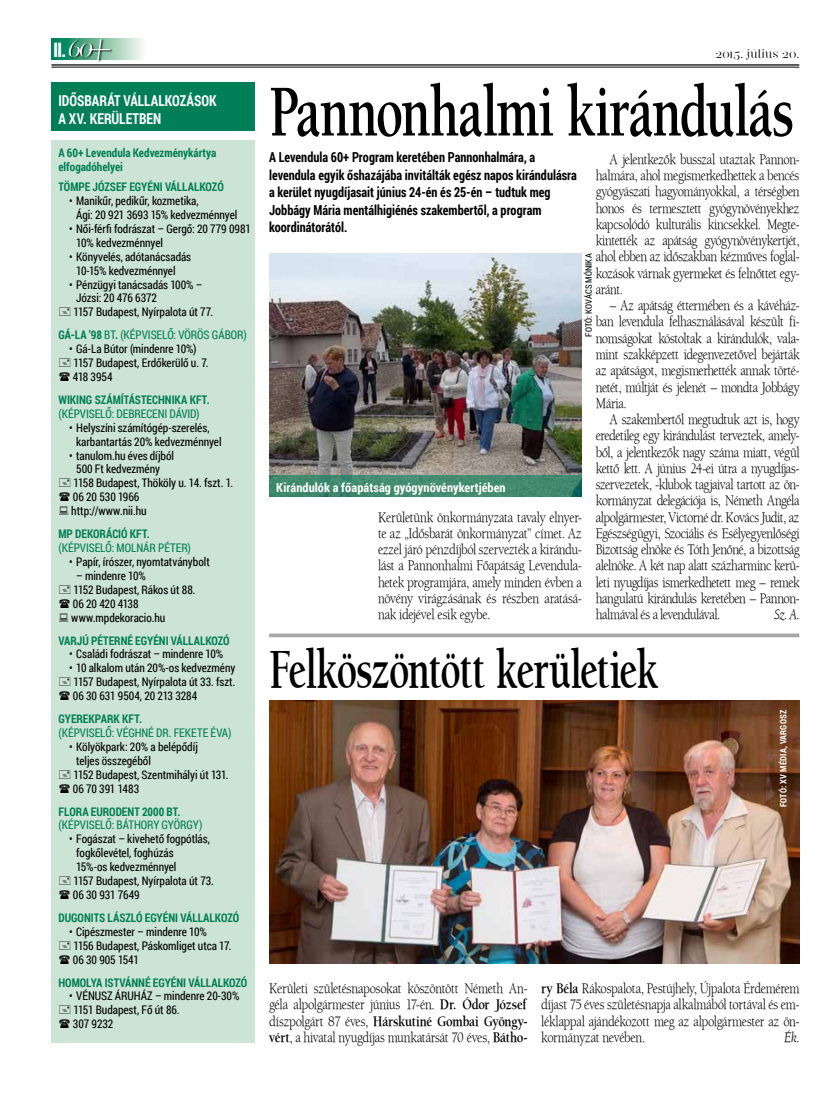
<style>
.page{position:relative;width:833px;height:1099px;background:#fff}
.page>*{position:absolute;margin:0;border:0;box-sizing:border-box;transform-origin:0 0}
.t1{font:75px "Berkeley PFL";color:#000;scale:.7 1}
.t2{font:56.25px "Berkeley PFL";letter-spacing:-.01em;color:#000;scale:.7 1}
.t3{font:700 20px "Roboto Condensed";color:#fff}
.t4{font:15px/16.2px "Berkeley Bk PFL";color:#000;text-align:justify;scale:.85 1}
.t5{font:15px "Berkeley PFL";letter-spacing:.005em;color:#000;scale:.85 1}
.t6{font:700 15px/17.5px "Roboto Condensed";color:#fff;scale:.9 1}
.t7{font:italic 15px "Berkeley Bk PFL";color:#000;scale:.85 1}
.t8{font:700 13.75px/17.5px "Roboto Condensed";color:#000;scale:.9 1}
.t9{font:700 12.5px "Roboto Condensed";letter-spacing:.005em;color:#fff}
.t10{font:12.5px "Narziss Drops";letter-spacing:.04em;color:#000}
.t11{font:11.88px/13.9px "Roboto Condensed";letter-spacing:-.005em;color:#000;scale:.95 1}
.t12{font:700 11.88px/13.9px "Roboto Condensed";color:#007e56;scale:.95 1}
.t13{font:11.88px "Roboto Condensed";letter-spacing:-.005em;color:#007e56;scale:.95 1}
.t14{font:700 8.75px "Roboto Condensed";letter-spacing:.02em;color:#fff}
.t15{font:8.75px "Roboto Condensed";letter-spacing:.015em;color:#000}
.s1{font-weight:700}
.s2{font-family:"Berkeley PFL"}
.s3{font-family:"Berkeley Bk PFL"}
</style>
<div class="page">
<svg style="left:51px;top:39px;width:92px;height:21px"></svg>
<hr style="left:51px;top:64px;width:748px;height:2px;background:#000">
<hr style="left:51px;top:67px;width:748px;height:1px;background:#000">
<div style="left:69px;top:39px;width:44px;height:24px;background:#000;opacity:.75"></div>
<svg style="left:68px;top:39px;width:43px;height:21px"></svg>
<div style="left:51px;top:140px;width:204px;height:902px;background:#cce4d6"></div>
<div style="left:51px;top:83px;width:204px;height:48px;background:#007e56"></div>
<svg style="left:269px;top:633px;width:530px;height:4px;background:#b2b2b2"></svg>
<img style="left:269px;top:700px;width:530px;height:263px">
<img style="left:269px;top:253px;width:312px;height:222px">
<div style="left:269px;top:475px;width:312px;height:22px;background:#428a70"></div>
<h3 class="t3" style="left:53px;top:36px;width:15px">II.</h3>
<p class="t10" style="left:715px;top:47px;width:85px">2015. július 20.</p>
<p class="t6" style="left:58px;top:91px;width:177px">Idősbarát Vállalkozások a XV. kerületben</p>
<h1 class="t1" style="left:269px;top:67px;width:751px">Pannonhalmi kirándulás</h1>
<p class="t8" style="left:269px;top:148px;width:343px">A Levendula 60+ Program keretében Pannonhalmára, a levendula egyik őshazájába invitálták egész napos kirándulásra a kerület nyugdíjasait június 24-én és 25-én – tudtuk meg Jobbágy Mária mentálhigiénés szakembertől, a program koordinátorától.</p>
<p class="t12" style="left:58px;top:145px;width:168px">A 60+ Levendula Kedvezménykártya elfogadóhelyei</p>
<p class="t12" style="left:58px;top:179px;width:175px">Tömpe József egyéni vállalkozó</p>
<p class="t11" style="left:76px;top:193px;width:171px;text-indent:-7px">• Manikűr, pedikűr, kozmetika,<br>Ági: 20 921 3693 15% kedvezménnyel</p>
<p class="t11" style="left:76px;top:221px;width:185px;text-indent:-7px">• Női-férfi fodrászat – Gergő: 20 779 0981<br>10% kedvezménnyel</p>
<p class="t11" style="left:76px;top:249px;width:123px;text-indent:-7px">• Könyvelés, adótanácsadás<br>10‑15% kedvezménnyel</p>
<p class="t11" style="left:73px;top:277px;width:148px;text-indent:-4px">• Pénzügyi tanácsadás 100% –<br>Józsi: 20 476 6372<br>1157 Budapest, Nyírpalota út 77.</p>
<p class="t13" style="left:58px;top:327px;width:200px"><span class="s1">Gá-La ’98</span> BT<span class="s1">.</span> (képviselő: Vörös Gábor)</p>
<p class="t11" style="left:73px;top:341px;width:144px;text-indent:-4px">• Gá-La Bútor (mindenre 10%)<br>1157 Budapest, Erdőkerülő u. 7.<br>418 3954</p>
<p class="t12" style="left:58px;top:392px;width:16px">WIKING</p>
<p class="t12" style="left:95px;top:392px;width:123px">Számítástechnika Kft.</p>
<p class="t13" style="left:58px;top:405px;width:150px">(képviselő: Debreceni Dávid)</p>
<p class="t11" style="left:76px;top:420px;width:154px;text-indent:-7px">• Helyszíni számítógép-szerelés, karbantartás 20% kedvezménnyel</p>
<p class="t11" style="left:69px;top:448px;width:112px">• tanulom.hu éves díjból</p>
<p class="t11" style="left:76px;top:462px;width:90px">500 Ft kedvezmény</p>
<p class="t11" style="left:73px;top:476px;width:170px">1158 Budapest, Thököly u. 14. fszt. 1.</p>
<p class="t11" style="left:73px;top:490px;width:71px">06 20 530 1966</p>
<p class="t11" style="left:71px;top:503px;width:81px">http://www.nii.hu</p>
<p class="t12" style="left:58px;top:526px;width:98px">MP Dekoráció Kft.</p>
<p class="t13" style="left:58px;top:539px;width:141px">(képviselő: Molnár Péter)</p>
<p class="t11" style="left:69px;top:554px;width:150px">• Papír, írószer, nyomtatványbolt</p>
<p class="t11" style="left:71px;top:568px;width:132px;text-indent:5px">– mindenre 10%<br>1152 Budapest, Rákos út 88.<br>06 20 420 4138 www.mpdekoracio.hu</p>
<p class="t12" style="left:58px;top:633px;width:182px">Varj ú Péterné egyéni vállalkozó</p>
<p class="t11" style="left:69px;top:647px;width:164px">• Családi fodrászat – mindenre 10%</p>
<p class="t11" style="left:73px;top:660px;width:172px;text-align:justify;text-indent:-4px">• 10 alkalom után 20%-os kedvezmény 1157 Budapest, Nyírpalota út 33. fszt.<br>06 30 631 9504, 20 213 3284</p>
<p class="t12" style="left:58px;top:711px;width:89px">Gyerekpark Kft.</p>
<p class="t13" style="left:58px;top:724px;width:184px">(képviselő: Véghn é Dr. Fekete Éva)</p>
<p class="t11" style="left:73px;top:739px;width:165px;text-indent:-4px">• Kölyökpark: 20% a belépődíj<br>teljes összegéből<br>1152 Budapest, Szentmihályi út 131.<br>06 70 391 1483</p>
<p class="t12" style="left:58px;top:803px;width:130px">Flora Eurodent 2000 BT.</p>
<p class="t13" style="left:58px;top:817px;width:153px">(képviselő: Báthory György)</p>
<p class="t11" style="left:73px;top:831px;width:150px;text-indent:-4px">• Fogászat – kivehető fogpótlás, fogkőlevétel, foghúzás<br>15%‑os kedvezménnyel<br>1157 Budapest, Nyírpalota út 73.<br>06 30 931 7649</p>
<p class="t12" style="left:58px;top:910px;width:192px">Dugonits László egyéni vállalkozó</p>
<p class="t11" style="left:73px;top:924px;width:168px;text-indent:-4px">• Cipészmester – mindenre 10%<br>1156 Budapest, Páskomliget utca 17.<br>06 30 905 1541</p>
<p class="t12" style="left:58px;top:974px;width:200px">Homolya Istvánné egyéni vállalkozó</p>
<p class="t11" style="left:73px;top:988px;width:177px;text-indent:-4px">• VÉNUSZ ÁRUHÁZ – mindenre 20-30%<br>1151 Budapest, Fő út 86.<br>307 9232</p>
<p class="t4" style="left:596px;top:151px;width:241px;text-indent:14px">A jelentkezők busszal utaztak Pannon&shy;halmára, ahol megismerkedhettek a bencés gyógyászati hagyományokkal, a térségben honos és termesztett gyógynövényekhez kapcsolódó kulturális kincsekkel. Megte&shy;kintették az apátság gyógynövénykertjét, ahol ebben az időszakban kézműves foglal&shy;kozások várnak gyermeket és felnőttet egy&shy;aránt.</p>
<p class="t4" style="left:596px;top:298px;width:241px;text-indent:14px">– Az apátság éttermében és a kávéház&shy;ban levendula felhasználásával készült fi&shy;nomságokat kóstoltak a kirándulók, vala&shy;mint szakképzett idegenvezetővel bejárták az apátságot, megismerhették annak törté&shy;netét, múltját és jelenét – mondta Jobbágy Mária.</p>
<p class="t4" style="left:596px;top:411px;width:241px;text-indent:14px">A szakembertől megtudtuk azt is, hogy eredetileg egy kirándulást terveztek, amely&shy;ből, a jelentkezők nagy száma miatt, végül kettő lett. A június 24-ei útra a nyugdíjas&shy;szervezetek, -klubok tagjaival tartott az ön&shy;kormányzat delegációja is, Németh Angéla alpolgármester, Victorné dr. Kovács Judit, az Egészségügyi, Szociális és Esélyegyenlőségi Bizottság elnöke és Tóth Jenőné, a bizottság alelnöke. A két nap alatt százharminc kerü&shy;leti nyugdíjas ismerkedhetett meg – remek hangulatú kirándulás keretében – Pannon&shy;halmával és a levendulával.</p>
<p class="t15" style="left:582px;top:337px;width:85px;rotate:-90deg">Fotó: kovács mónika</p>
<p class="t9" style="left:276px;top:478px;width:231px">Kirándulók a főapátság gyógynövénykertjében</p>
<p class="t4" style="left:378px;top:509px;width:241px">Kerületünk önkormányzata tavaly elnyer&shy;te az „Idősbarát önkormányzat” címet. Az ezzel járó pénzdíjból szervezték a kirándu&shy;lást a Pannonhalmi Főapátság Levendula&shy;hetek programjára, amely minden évben a növény virágzásának és részben aratásá&shy;nak idejével esik egybe.</p>
<p class="t7" style="left:774px;top:605px;width:31px">Sz. A.</p>
<h2 class="t2" style="left:269px;top:635px;width:557px">Felköszöntött kerületiek</h2>
<p class="t14" style="left:777px;top:807px;width:99px;rotate:-90deg">Fotó: xv média, Vargosz</p>
<p class="t4" style="left:541px;top:980px;width:305px"><span class="s2">ry Béla</span> Rákospalota, Pestújhely, Újpalota Érdemérem díjast 75 éves születésnapja alkalmából tortával és em&shy;léklappal ajándékozott meg az alpolgármester az ön&shy;kormányzat nevében.</p>
<p class="t4" style="left:269px;top:980px;width:305px">Kerületi születésnaposokat köszöntött Németh An&shy;géla alpolgármester június 17-én. <span class="s2">Dr. Ódor József</span></p>
<p class="t5" style="left:269px;top:1011px;width:305px"><span class="s3">díszpolgárt 87 éves,</span> Hárskutiné Gombai Gyöngy-</p>
<p class="t4" style="left:269px;top:1029px;width:305px"><span class="s2">vért</span>, a hivatal nyugdíjas munkatársát 70 éves, <span class="s2">Bátho-</span></p>
<p class="t7" style="left:784px;top:1028px;width:19px">Ék.</p>
</div>
